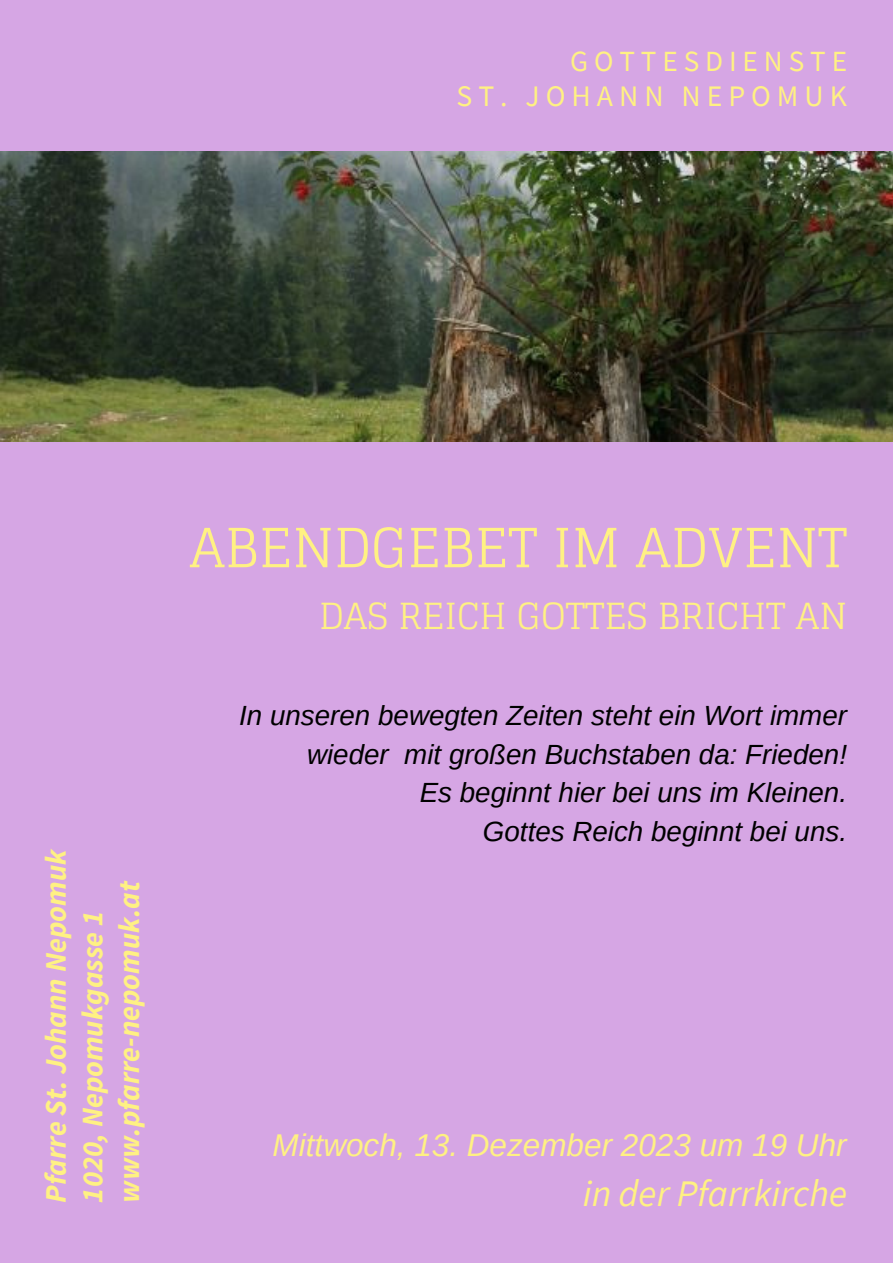
<style>
.page{position:relative;width:893px;height:1263px;background:#d6a6e4}
.page>*{position:absolute;margin:0;border:0;box-sizing:border-box;transform-origin:0 0}
.t1{font:54px "Glegoo";color:#fff183}
.t2{font:italic 37.5px "Source Sans Pro";color:#fff183}
.t3{font:36px "Glegoo";color:#fff183}
.t4{font:italic 31.5px "Arimo";color:#fff183}
.t5{font:italic 700 29.78px "Source Sans Pro";color:#fff183}
.t6{font:29.78px "Source Sans Pro";letter-spacing:.2em;color:#fff183}
.t7{font:29.25px "Source Sans Pro";letter-spacing:.2em;color:#fff183}
.t8{font:italic 27.75px/38.8px "Arimo";color:#000;text-align:right}
</style>
<div class="page">
<img style="left:0;top:151px;width:893px;height:290px">
<p class="t7" style="left:570px;top:42px;width:278px">GOTTESDIENSTE</p>
<p class="t6" style="left:456px;top:77px;width:392px">ST. JOHANN NEPOMUK</p>
<p class="t5" style="left:37px;top:1202px;width:355px;rotate:-90deg">Pfarre St. Johann Nepomuk</p>
<p class="t5" style="left:73px;top:1202px;width:293px;rotate:-90deg">1020, Nepomukgasse 1</p>
<p class="t5" style="left:110px;top:1202px;width:323px;rotate:-90deg">www.pfarre-nepomuk.at</p>
<p class="t1" style="left:189px;top:517px;width:659px">ABENDGEBET IM ADVENT</p>
<p class="t3" style="left:319px;top:596px;width:529px">DAS REICH GOTTES BRICHT AN</p>
<p class="t8" style="left:239px;top:696px;width:609px">In unseren bewegten Zeiten steht ein Wort immer wieder mit großen Buchstaben da: Frieden!</p>
<p class="t8" style="left:420px;top:773px;width:429px">Es beginnt hier bei uns im Kleinen.</p>
<p class="t8" style="left:483px;top:812px;width:365px">Gottes Reich beginnt bei uns.</p>
<p class="t4" style="left:273px;top:1127px;width:575px">Mittwoch, 13. Dezember 2023 um 19 Uhr</p>
<p class="t2" style="left:583px;top:1169px;width:266px">in der Pfarrkirche</p>
</div>
